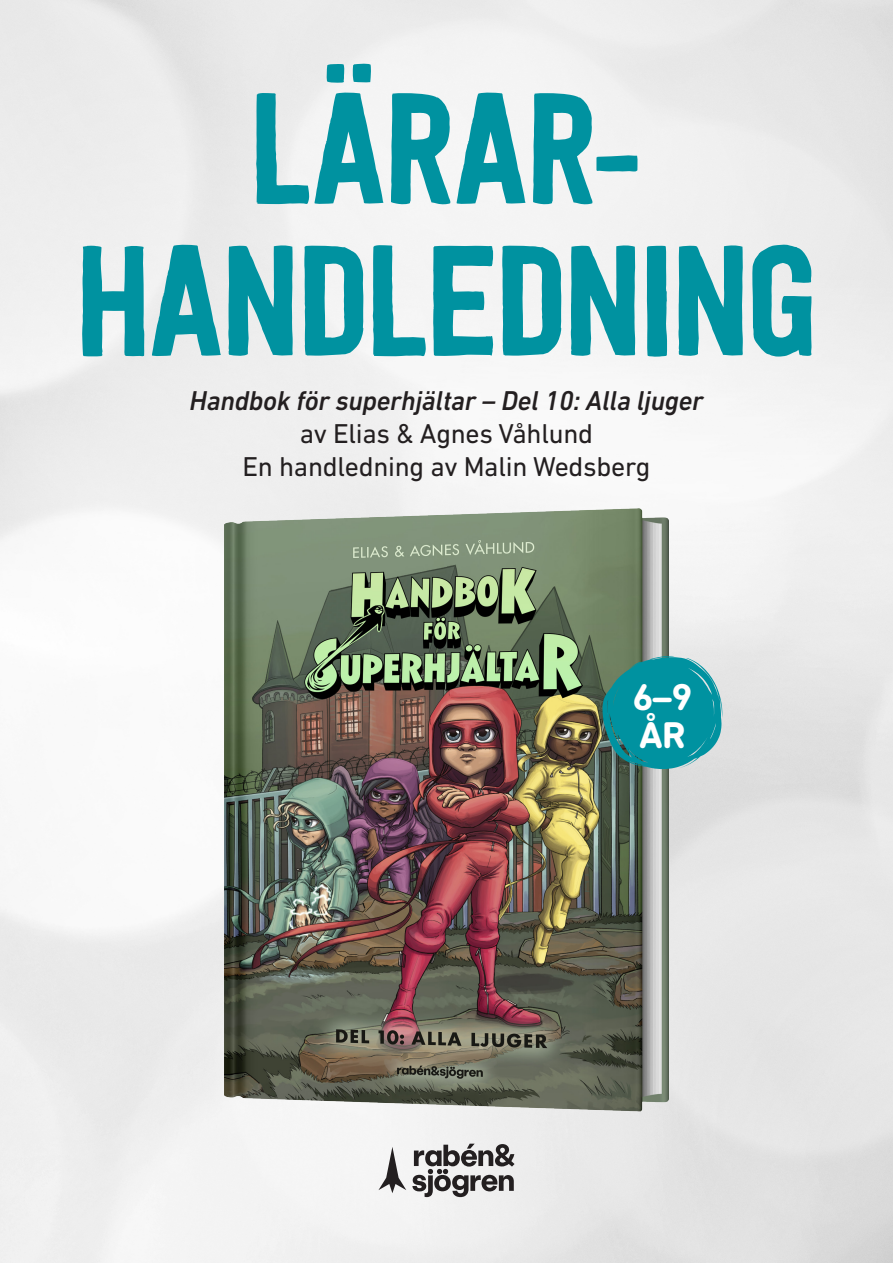
<style>
.page{position:relative;width:893px;height:1263px;background:#fff}
.page>*{position:absolute;margin:0;border:0;box-sizing:border-box;transform-origin:0 0}
.t1{font:700 37.95px "DIN Next Rounded LT Pro";color:#fff}
.Framsida{font:italic 500 27.75px/33.3px "DIN Next LT Pro";letter-spacing:-.01em;color:#231f20;text-align:center}
.Framsida-2{font:27.75px "DIN Next LT Pro";letter-spacing:-.01em;color:#231f20}
.s1{font-weight:400;font-style:normal}
</style>
<div class="page">
<img style="left:224px;top:509px;width:445px;height:602px">
<svg style="left:602px;top:656px;width:120px;height:113px;background:#21949c"></svg>
<svg style="left:82px;top:244px;width:730px;height:113px;fill:#0092a0"></svg>
<svg style="left:256px;top:63px;width:382px;height:142px;fill:#eceded"></svg>
<svg style="left:412px;top:1144px;width:102px;height:53px"></svg>
<svg style="left:378px;top:1147px;width:28px;height:46px"></svg>
<p class="Framsida" style="left:190px;top:383px;width:515px">Handbok för superhjältar – Del 10: Alla ljuger <span class="s1">av Elias &amp; Agnes Våhlund</span></p>
<p class="Framsida-2" style="left:243px;top:451px;width:409px">En handledning av Malin Wedsberg</p>
<p class="t1" style="left:632px;top:674px;width:62px">6–9</p>
<p class="t1" style="left:639px;top:712px;width:48px">ÅR</p>
</div>
